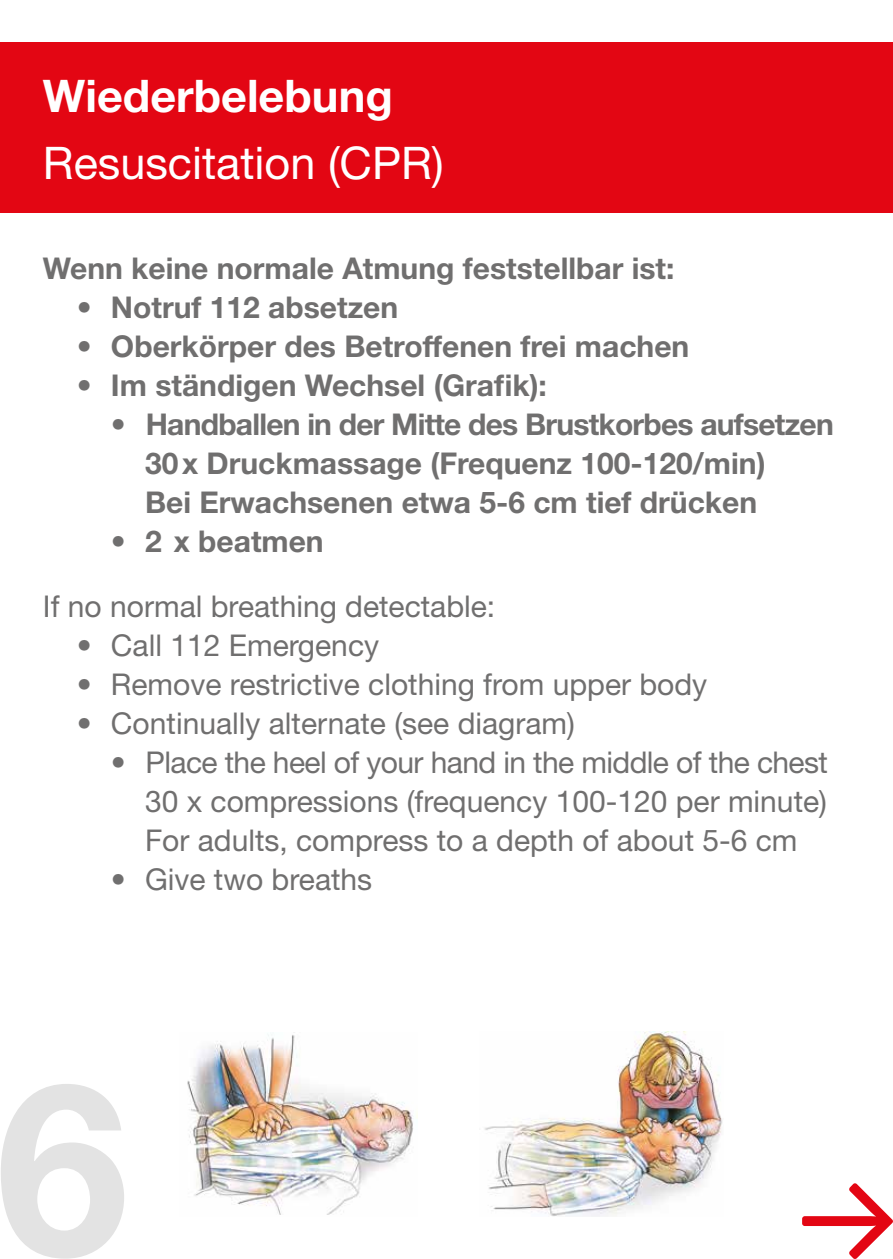
<style>
.page{position:relative;width:893px;height:1259px;background:#fff}
.page>*{position:absolute;margin:0;border:0;box-sizing:border-box;transform-origin:0 0}
.t1{font:700 240px "Helvetica Neue LT";color:#e3e3e3}
.t2{font:45px "Helvetica Neue LT";color:#fff}
.t3{font:700 45px "Helvetica Neue LT";color:#fff}
.t4{font:30px/39px "Helvetica Neue LT";color:#706f6f}
.t5{font:700 30px/39px "Helvetica Neue LT";color:#706f6f}
.t6{font:700 30px "Helvetica Neue LT";letter-spacing:-.025em;color:#706f6f}
.t7{font:30px "Helvetica Neue LT";letter-spacing:-.02em;color:#706f6f}
</style>
<div class="page">
<div style="left:0;top:43px;width:893px;height:170px;background:#e30613"></div>
<svg style="left:802px;top:1183px;width:91px;height:76px"></svg>
<img style="left:187px;top:1035px;width:230px;height:180px">
<img style="left:484px;top:1031px;width:239px;height:185px">
<h2 class="t3" style="left:43px;top:68px;width:351px">Wiederbelebung</h2>
<h2 class="t2" style="left:43px;top:136px;width:402px">Resuscitation (CPR(</h2>
<p class="t5" style="left:111px;top:248px;width:565px;text-indent:-68px">Wenn keine normale Atmung feststellbar ist:<br>Notruf 112 absetzen</p>
<p class="t5" style="left:77px;top:287px;width:17px">•</p>
<p class="t5" style="left:77px;top:326px;width:17px">•</p>
<p class="t5" style="left:77px;top:365px;width:17px">•</p>
<p class="t5" style="left:111px;top:326px;width:580px">Oberkörper des Betroffenen frei machen</p>
<p class="t5" style="left:111px;top:365px;width:437px">Im ständigen Wechsel (Grafik :(</p>
<p class="t5" style="left:111px;top:404px;width:17px">•</p>
<p class="t5" style="left:111px;top:521px;width:17px">•</p>
<p class="t6" style="left:146px;top:405px;width:690px">Handballen in der Mitte des Brustkorbes aufsetzen</p>
<p class="t5" style="left:145px;top:443px;width:622px">30x Druckmassage (Frequenz 100-120/min(<br>Bei Erwachsenen etwa 5-6 cm tief drücken<br>2 x beatmen</p>
<p class="t4" style="left:111px;top:586px;width:386px;text-indent:-68px">If no normal breathing detectable:<br>Call 112 Emergency</p>
<p class="t4" style="left:77px;top:625px;width:16px">•</p>
<p class="t4" style="left:77px;top:664px;width:16px">•</p>
<p class="t4" style="left:77px;top:703px;width:16px">•</p>
<p class="t4" style="left:111px;top:664px;width:598px">Remove restrictive clothing from upper body</p>
<p class="t4" style="left:111px;top:703px;width:465px">Continually alternate (see diagram(</p>
<p class="t4" style="left:111px;top:742px;width:16px">•</p>
<p class="t4" style="left:111px;top:859px;width:16px">•</p>
<p class="t7" style="left:146px;top:744px;width:684px">Place the heel of your hand in the middle of the chest</p>
<p class="t4" style="left:145px;top:781px;width:683px">30 x compressions (frequency 100-120 per minute(<br>For adults, compress to a depth of about 5-6 cm<br>Give two breaths</p>
<h1 class="t1" style="left:-4px;top:1021px;width:135px">6</h1>
</div>
